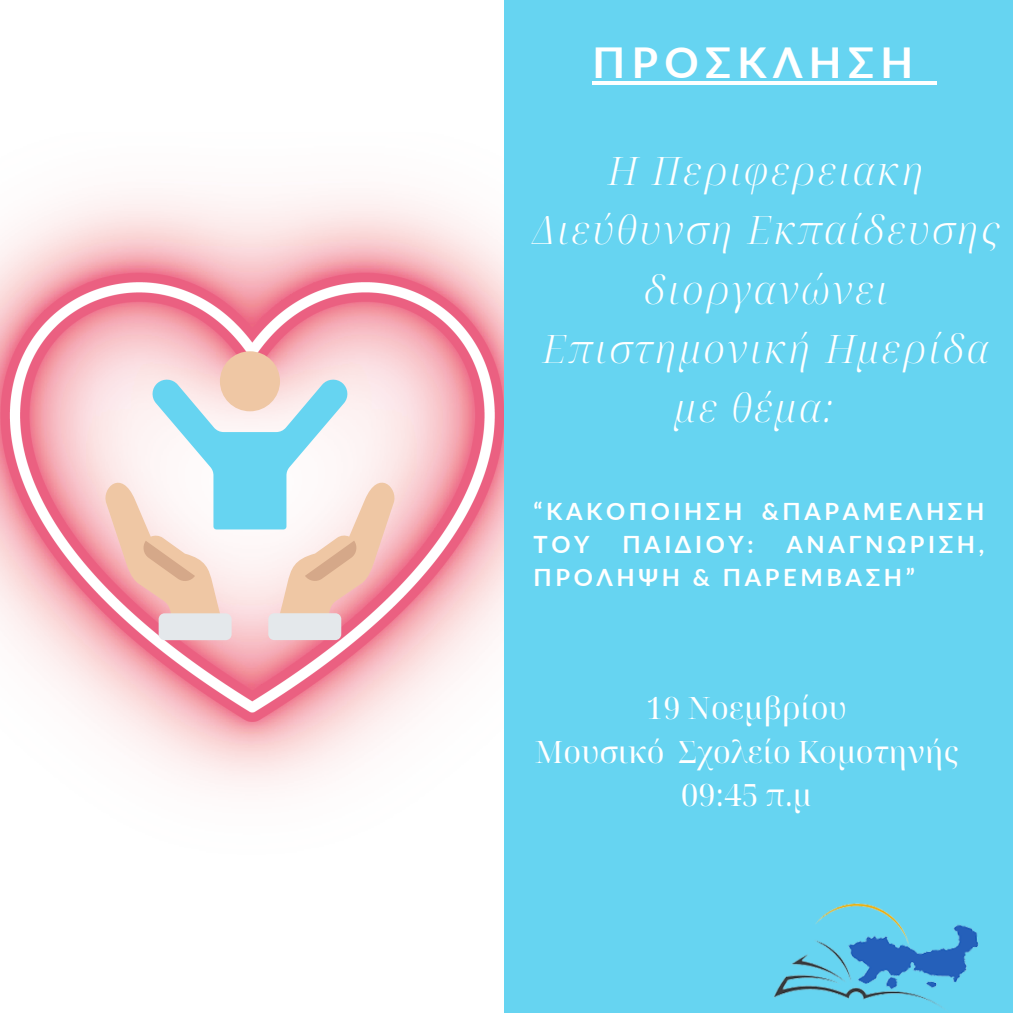
<style>
.page{position:relative;width:1013px;height:1013px;background:#fff}
.page>*{position:absolute;margin:0;border:0;box-sizing:border-box;transform-origin:0 0}
.t1{font:700 42.5px "Lato";letter-spacing:.15em;color:#fff}
.t2{font:italic 300 39.12px "Noto Serif Display";letter-spacing:.06em;color:#fff}
.t3{font:30.75px/43px "Noto Serif Display";color:#fff;text-align:center}
.t4{font:700 23.75px/32.8px "Lato";letter-spacing:.15em;color:#fff}
</style>
<div class="page">
<img style="left:0;top:195px;width:503px;height:592px">
<div style="left:504px;top:0;width:508px;height:1012px;background:#66d4f1"></div>
<div style="left:220px;top:351px;width:60px;height:60px;background:#efc7a4;border-radius:50%"></div>
<svg style="left:101px;top:378px;width:297px;height:262px"></svg>
<img style="left:773px;top:903px;width:206px;height:105px">
<hr style="left:592px;top:81px;width:327px;height:4px;background:#fff">
<hr style="left:919px;top:81px;width:17px;height:4px;background:#fff">
<h1 class="t1" style="left:592px;top:36px;width:322px">ΠΡΟΣΚΛΗΣΗ</h1>
<h2 class="t2" style="left:608px;top:143px;width:317px">Η Περιφερειακη</h2>
<h2 class="t2" style="left:533px;top:203px;width:467px">Διεύθυνση Εκπαίδευσης</h2>
<h2 class="t2" style="left:644px;top:262px;width:245px">διοργανώνει</h2>
<h2 class="t2" style="left:542px;top:321px;width:448px">Επιστημονική Ημερίδα</h2>
<h2 class="t2" style="left:674px;top:380px;width:160px">με θέμα:</h2>
<p class="t4" style="left:533px;top:494px;width:452px">“ΚΑΚΟΠΟΙΗΣΗ &amp;ΠΑΡΑΜΕΛΗΣΗ<br>ΤΟΥ</p>
<p class="t4" style="left:533px;top:527px;width:452px;text-indent:253px">ΑΝΑΓΝΩΡΙΣΗ,<br>ΠΡΟΛΗΨΗ &amp; ΠΑΡΕΜΒΑΣΗ”</p>
<p class="t4" style="left:622px;top:527px;width:133px">ΠΑΙΔΙΟΥ:</p>
<p class="t3" style="left:534px;top:686px;width:425px">19 Νοεμβρίου<br>Μουσικό Σχολείο Κομοτηνής<br>09:45 π.μ</p>
</div>
